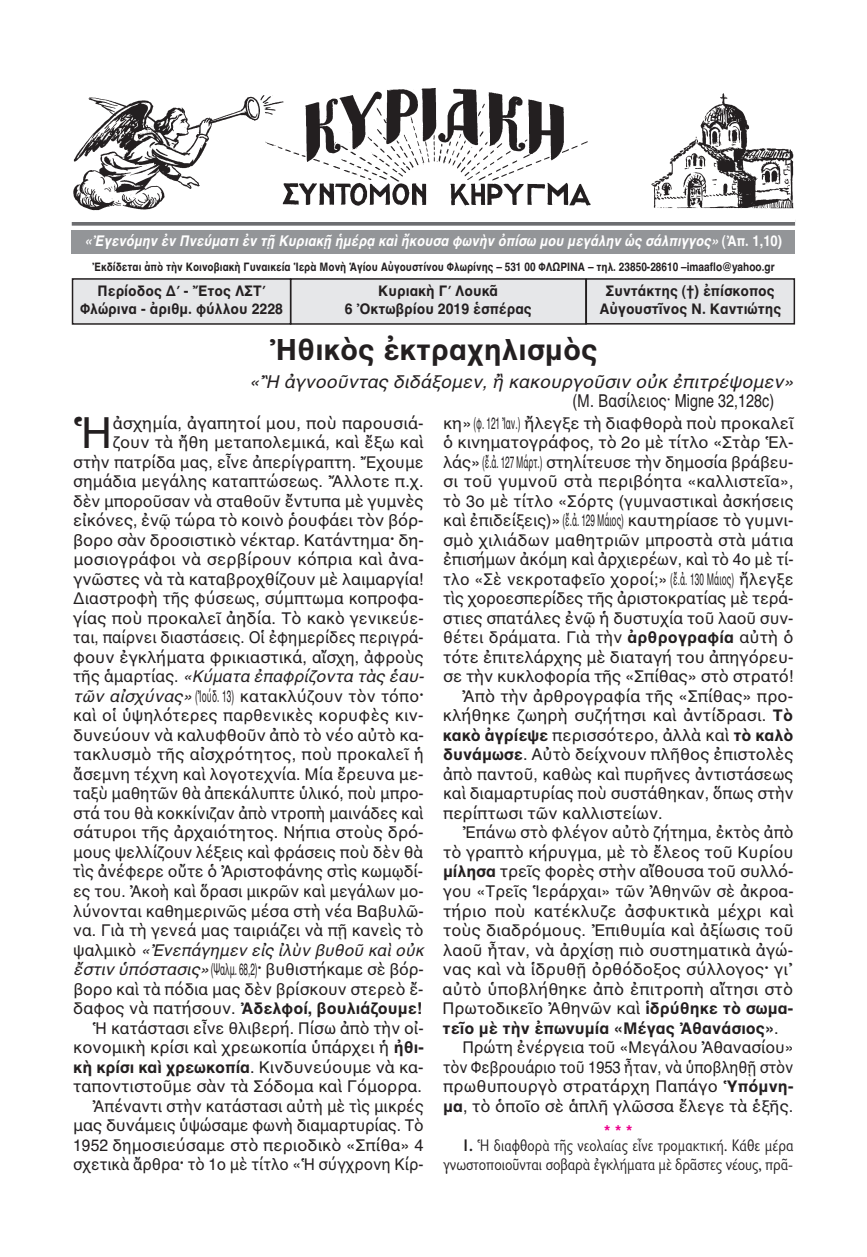
<style>
.page{position:relative;width:867px;height:1257px;background:#fff}
.page>*{position:absolute;margin:0;border:0;box-sizing:border-box;transform-origin:0 0}
.t1{font:43.5px "AL Helvetica";color:#231f20}
.t2{font:700 30px "AL Helvetica";color:#231f20}
.t3{font:italic 18px/19.5px "AL Helvetica";color:#231f20}
.t4{font:16.5px/19.5px "AL Helvetica";color:#231f20;text-align:right}
.t5{font:16.5px/19.5px "AL Helvetica Con";letter-spacing:-.005em;color:#231f20;text-align:right}
.t6{font:16.5px "AL Helvetica";color:#231f20;scale:.95 1}
.t7{font:16.5px "AL Helvetica";color:#231f20;scale:.9 1}
.t8{font:700 16.5px "AL Helvetica";color:#231f20}
.t9{font:700 16.5px "AL Helvetica";color:#ed028c}
.t10{font:700 15px/18px "AL Helvetica";color:#231f20;text-align:center;scale:.95 1}
.t11{font:italic 700 15px "AL Helvetica";color:#fff;scale:.88 1}
.t12{font:700 12px "AL Helvetica";color:#231f20;scale:.85 1}
.s1{font-style:normal}
.s2{font-weight:700}
.s3{font-style:italic}
.s4{font-weight:400}
</style>
<div class="page">
<div style="left:291px;top:280px;width:294px;height:43px;background:#e6e7e9"></div>
<div style="left:290px;top:278px;width:296px;height:47px;border:2px solid #231f20"></div>
<div style="left:73px;top:280px;width:217px;height:43px;background:#e6e7e9"></div>
<div style="left:72px;top:278px;width:219px;height:47px;border:2px solid #231f20"></div>
<div style="left:587px;top:280px;width:206px;height:43px;background:#e6e7e9"></div>
<div style="left:585px;top:278px;width:210px;height:46px;border:2px solid #231f20"></div>
<svg style="left:72px;top:222px;width:723px;height:4px;background:#78797c"></svg>
<div style="left:72px;top:230px;width:723px;height:23px;background:#939598"></div>
<img style="left:73px;top:88px;width:721px;height:123px">
<p class="t11" style="left:85px;top:232px;width:794px">«Ἐγενόμην ἐν Πνεύματι ἐν τῇ Κυριακῇ ἡμέρᾳ καὶ ἤκουσα φωνὴν ὀπίσω μου μεγάλην ὡς σάλπιγγος» <span class="s1">(Ἀπ. 1,10)</span></p>
<p class="t12" style="left:92px;top:260px;width:804px">Ἐκδίδεται ἀπὸ τὴν Κοινοβιακὴ Γυναικεία Ἱερὰ Μονὴ Ἁγίου Αὐγουστίνου Φλωρίνης – 531 00 ΦΛΩΡΙΝΑ – τηλ. 23850-28610 –imaaflo@yahoo.gr</p>
<p class="t10" style="left:80px;top:282px;width:215px">Περίοδος Δ΄ - Ἔτος ΛΣΤ΄<br>Φλώρινα - ἀριθμ. φύλλου 2228</p>
<p class="t10" style="left:599px;top:282px;width:193px">Συντάκτης (†) ἐπίσκοπος<br>Αὐγουστῖνος Ν. Καντιώτης</p>
<p class="t2" style="left:269px;top:332px;width:330px">Ἠθικὸς ἐκτραχηλισμὸς</p>
<p class="t3" style="left:572px;top:372px;width:223px;text-indent:-323px">«Ἢ ἀγνοοῦντας διδάξομεν, ἢ κακουργοῦσιν οὐκ ἐπιτρέψομεν» <span class="s1">(Μ. Βασίλειος· Migne 32,128c)</span></p>
<p class="t10" style="left:344px;top:282px;width:198px">Κυριακὴ Γ΄ Λουκᾶ<br>6 Ὀκτωβρίου 2019 ἑσπέρας</p>
<p class="t4" style="left:73px;top:413px;width:352px">ἀσχημία, ἀγαπητοί μου, ποὺ παρουσιά&shy;ζουν τὰ ἤθη μεταπολεμικά, καὶ ἔξω καὶ στὴν πατρίδα μας, εἶνε ἀπερίγραπτη. Ἔχουμε σημάδια μεγάλης καταπτώσεως. Ἄλλοτε π.χ. δὲν μποροῦσαν νὰ σταθοῦν ἔντυπα μὲ γυμνὲς εἰκόνες, ἐνῷ τώρα τὸ κοινὸ ῥουφάει τὸν βόρ&shy;βορο σὰν δροσιστικὸ νέκταρ. Κατάντημα<span class="s2">·</span> δη&shy;μοσιογράφοι νὰ σερβίρουν κόπρια καὶ ἀνα&shy;γνῶστες νὰ τὰ καταβροχθίζουν μὲ λαιμαργία!<br>Διαστροφὴ τῆς φύσεως, σύμπτωμα κοπροφα&shy;γίας ποὺ προκαλεῖ ἀηδία. Τὸ κακὸ γενικεύε&shy;ται, παίρνει διαστάσεις. Οἱ ἐφημερίδες περιγρά&shy;φουν ἐγκλήματα φρικιαστικά, αἴσχη, ἀφροὺς τῆς ἁμαρτίας. <span class="s3">«Κύματα ἐπαφρίζοντα τὰς ἑαυ&shy;τῶν αἰσχύνας»</span> (Ἰούδ. 13) κατακλύζουν τὸν τόπο<span class="s2">· </span>καὶ οἱ ὑψηλότερες παρθενικὲς κορυφὲς κιν&shy;δυνεύουν νὰ καλυφθοῦν ἀπὸ τὸ νέο αὐτὸ κα&shy;τακλυσμὸ τῆς αἰσχρότητος, ποὺ προκαλεῖ ἡ ἄσεμνη τέχνη καὶ λογοτεχνία. Μία ἔρευνα με&shy;ταξὺ μαθητῶν θὰ ἀπεκάλυπτε ὑλικό, ποὺ μπρο&shy;στά του θὰ κοκκίνιζαν ἀπὸ ντροπὴ μαινάδες καὶ σάτυροι τῆς ἀρχαιότητος. Νήπια στοὺς δρό&shy;μους ψελλίζουν λέξεις καὶ φράσεις ποὺ δὲν θὰ τὶς ἀνέφερε οὔτε ὁ Ἀριστοφάνης στὶς κωμῳδί&shy;ες του. Ἀκοὴ καὶ ὅρασι μικρῶν καὶ μεγάλων μο&shy;λύνονται καθημερινῶς μέσα στὴ νέα Βαβυλῶ&shy;να. Γιὰ τὴ γενεά μας ταιριάζει νὰ πῇ κανεὶς τὸ ψαλμικὸ <span class="s3">«Ἐνεπάγημεν εἰς ἰλὺν βυθοῦ καὶ οὐκ ἔστιν ὑπόστασις»</span>(Ψαλμ. 68,2)<span class="s2">·</span> βυθιστήκαμε σὲ βόρ&shy;βορο καὶ τὰ πόδια μας δὲν βρίσκουν στερεὸ ἔ&shy;δαφος νὰ πατήσουν. <span class="s2">Ἀδελφοί, βουλιάζουμε!<br></span>Ἡ κατάστασι εἶνε θλιβερή. Πίσω ἀπὸ τὴν οἰ&shy;κονομικὴ κρίσι καὶ χρεωκοπία ὑπάρχει ἡ <span class="s2">ἠθι&shy;κὴ κρίσι καὶ χρεωκοπία</span>. Κινδυνεύουμε νὰ κα&shy;ταποντιστοῦμε σὰν τὰ Σόδομα καὶ Γόμορρα.<br>Ἀπέναντι στὴν κατάστασι αὐτὴ μὲ τὶς μικρές μας δυνάμεις ὑψώσαμε φωνὴ διαμαρτυρίας. Τὸ 1952 δημοσιεύσαμε στὸ περιοδικὸ «Σπίθα» 4 σχετικὰ ἄρθρα<span class="s2">·</span> τὸ 1ο μὲ τίτλο «Ἡ σύγχρονη Κίρ-</p>
<p class="t4" style="left:443px;top:413px;width:352px">κη»(φ. 121 Ἰαν.) ἤλεγξε τὴ διαφθορὰ ποὺ προκαλεῖ</p>
<p class="t1" style="left:73px;top:407px;width:41px">Ἡ</p>
<p class="t4" style="left:443px;top:432px;width:352px">ὁ κινηματογράφος, τὸ 2ο μὲ τίτλο «Στὰρ Ἑλ-</p>
<p class="t4" style="left:443px;top:452px;width:352px">λάς»(ἔ.ἀ. 127 Μάρτ.) στηλίτευσε τὴν δημοσία βράβευ-</p>
<p class="t4" style="left:443px;top:471px;width:352px">σι τοῦ γυμνοῦ στὰ περιβόητα «καλλιστεῖα»,</p>
<p class="t4" style="left:443px;top:491px;width:352px">τὸ 3ο μὲ τίτλο «Σόρτς (γυμναστικαὶ ἀσκήσεις</p>
<p class="t4" style="left:443px;top:510px;width:352px">καὶ ἐπιδείξεις)»(ἔ.ἀ. 129 Μάιος) καυτηρίασε τὸ γυμνι-</p>
<p class="t4" style="left:443px;top:530px;width:352px">σμὸ χιλιάδων μαθητριῶν μπροστὰ στὰ μάτια</p>
<p class="t4" style="left:443px;top:549px;width:352px">ἐπισήμων ἀκόμη καὶ ἀρχιερέων, καὶ τὸ 4ο μὲ τί-</p>
<p class="t6" style="left:443px;top:569px;width:370px">τλο «Σὲ νεκροταφεῖο χοροί;» (ἔ.ἀ. 130 Μάιος) ἤλεγξε</p>
<p class="t4" style="left:443px;top:588px;width:352px">τὶς χοροεσπερίδες τῆς ἀριστοκρατίας μὲ τερά-</p>
<p class="t4" style="left:443px;top:608px;width:352px">στιες σπατάλες ἐνῷ ἡ δυστυχία τοῦ λαοῦ συν-</p>
<p class="t4" style="left:443px;top:627px;width:352px">θέτει δράματα. Γιὰ τὴν <span class="s2">ἀρθρογραφία</span> αὐτὴ ὁ</p>
<p class="t4" style="left:443px;top:647px;width:352px">τότε ἐπιτελάρχης μὲ διαταγή του ἀπηγόρευ-</p>
<p class="t4" style="left:443px;top:666px;width:351px">σε τὴν κυκλοφορία τῆς «Σπίθας» στὸ στρατό!</p>
<p class="t4" style="left:462px;top:686px;width:332px">Ἀπὸ τὴν ἀρθρογραφία τῆς «Σπίθας» προ-</p>
<p class="t4" style="left:442px;top:705px;width:352px">κλήθηκε ζωηρὴ συζήτησι καὶ ἀντίδρασι. <span class="s2">Τὸ</span></p>
<p class="t4" style="left:442px;top:725px;width:352px"><span class="s2">κακὸ ἀγρίεψε</span> περισσότερο, ἀλλὰ καὶ <span class="s2">τὸ καλὸ</span></p>
<p class="t4" style="left:443px;top:744px;width:352px"><span class="s2">δυνάμωσε</span>. Αὐτὸ δείχνουν πλῆθος ἐπιστολὲς</p>
<p class="t4" style="left:443px;top:764px;width:352px">ἀπὸ παντοῦ, καθὼς καὶ πυρῆνες ἀντιστάσεως</p>
<p class="t4" style="left:443px;top:783px;width:352px">καὶ διαμαρτυρίας ποὺ συστάθηκαν, ὅπως στὴν</p>
<p class="t4" style="left:443px;top:803px;width:221px">περίπτωσι τῶν καλλιστείων.</p>
<p class="t4" style="left:462px;top:822px;width:332px">Ἐπάνω στὸ φλέγον αὐτὸ ζήτημα, ἐκτὸς ἀπὸ</p>
<p class="t4" style="left:443px;top:842px;width:352px">τὸ γραπτὸ κήρυγμα, μὲ τὸ ἔλεος τοῦ Κυρίου</p>
<p class="t4" style="left:443px;top:861px;width:352px"><span class="s2">μίλησα</span> τρεῖς φορὲς στὴν αἴθουσα τοῦ συλλό-</p>
<p class="t4" style="left:443px;top:881px;width:352px">γου «Τρεῖς Ἱεράρχαι» τῶν Ἀθηνῶν σὲ ἀκροα-</p>
<p class="t4" style="left:443px;top:900px;width:352px">τήριο ποὺ κατέκλυζε ἀσφυκτικὰ μέχρι καὶ</p>
<p class="t4" style="left:443px;top:920px;width:352px">τοὺς διαδρόμους. Ἐπιθυμία καὶ ἀξίωσις τοῦ</p>
<p class="t4" style="left:443px;top:939px;width:351px">λαοῦ ἦταν, νὰ ἀρχίσῃ πιὸ συστηματικὰ ἀγώ-</p>
<p class="t4" style="left:443px;top:959px;width:352px">νας καὶ νὰ ἱδρυθῇ ὀρθόδοξος σύλλογος<span class="s2">·</span> γι᾽</p>
<p class="t4" style="left:442px;top:978px;width:352px">αὐτὸ ὑποβλήθηκε ἀπὸ ἐπιτροπὴ αἴτησι στὸ</p>
<p class="t4" style="left:442px;top:998px;width:352px">Πρωτοδικεῖο Ἀθηνῶν καὶ <span class="s2">ἱδρύθηκε τὸ σωμα-</span></p>
<p class="t8" style="left:442px;top:1018px;width:337px">τεῖο μὲ τὴν ἐπωνυμία «Μέγας Ἀθανάσιος»<span class="s4">.</span></p>
<p class="t4" style="left:462px;top:1037px;width:332px">Πρώτη ἐνέργεια τοῦ «Μεγάλου Ἀθανασίου»</p>
<p class="t7" style="left:443px;top:1057px;width:390px">τὸν Φεβρουάριο τοῦ 1953 ἦταν, νὰ ὑποβληθῇ στὸν</p>
<p class="t4" style="left:443px;top:1076px;width:352px">πρωθυπουργὸ στρατάρχη Παπάγο <span class="s2">Ὑπόμνη-</span></p>
<p class="t4" style="left:443px;top:1095px;width:352px"><span class="s2">μα</span>, τὸ ὁποῖο σὲ ἁπλῆ γλῶσσα ἔλεγε τὰ ἑξῆς.</p>
<p class="t9" style="left:604px;top:1121px;width:30px">***</p>
<p class="t5" style="left:443px;top:1135px;width:352px"><span class="s2">1.</span> Ἡ διαφθορὰ τῆς νεολαίας εἶνε τρομακτική. Κάθε μέρα γνωστοποιοῦνται σοβαρὰ ἐγκλήματα μὲ δρᾶστες νέους, πρᾶ-</p>
</div>
